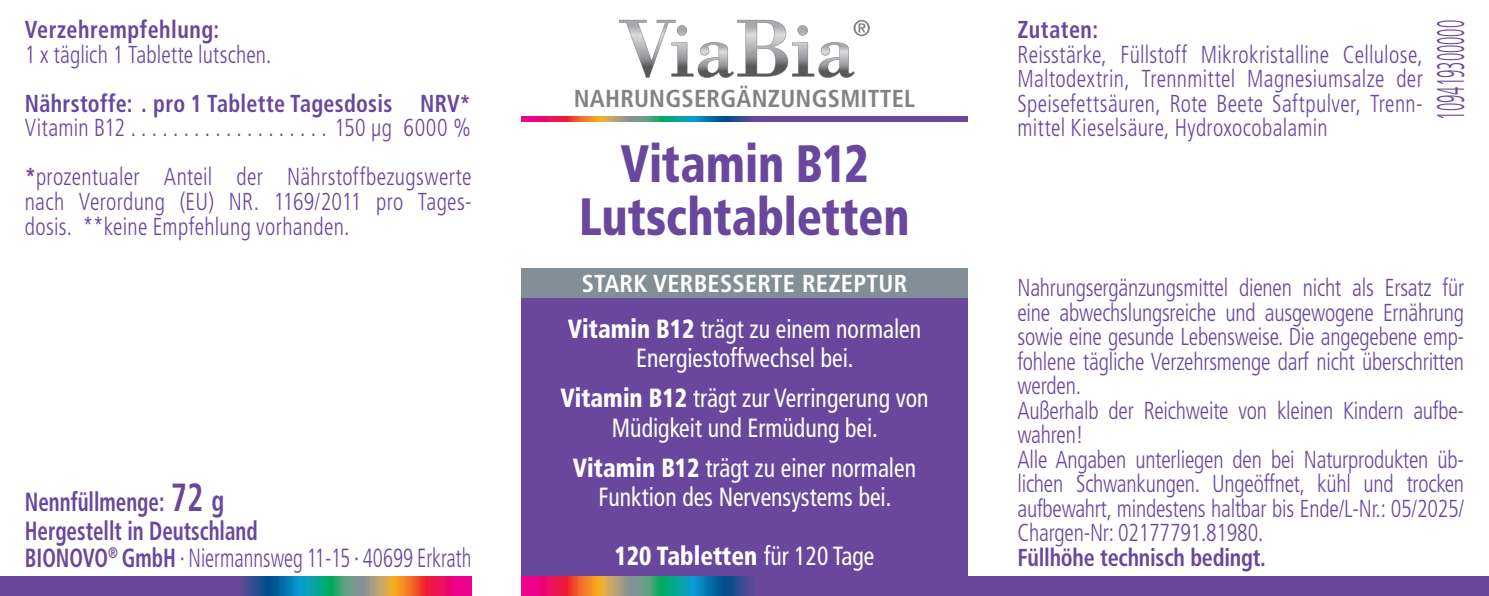
<style>
.page{position:relative;width:1489px;height:596px;background:#fff}
.page>*{position:absolute;margin:0;border:0;box-sizing:border-box;transform-origin:0 0}
.t1{font:900 condensed 52.5px/52.5px "Frutiger LT Std";letter-spacing:-.005em;color:#69479c;text-align:center;scale:.9 1}
.t2{font:300 condensed 38.5px "Frutiger LT Std";color:#69479c;scale:.45 1}
.t3{font:condensed 26.25px/29.8px "Frutiger LT Std";color:#fff;text-align:center;scale:.9 1}
.t4{font:300 condensed 26.25px "Frutiger LT Std";color:#69479c;scale:.8 1}
.t5{font:700 condensed 26.25px/29.8px "Frutiger LT Std";color:#69479c;scale:.8 1}
.t6{font:900 condensed 26.25px "Frutiger LT Std";color:#fff;scale:.9 1}
.t7{font:300 condensed 24.5px/24.5px "Frutiger LT Std";letter-spacing:-.01em;color:#69479c;text-align:justify;scale:.9 1}
.t8{font:300 condensed 24.5px/49px "Frutiger LT Std";letter-spacing:.015em;color:#69479c;text-align:right;scale:.9 1}
.t9{font:700 condensed 24.5px "Frutiger LT Std";letter-spacing:.01em;color:#69479c;scale:.9 1}
.t10{font:300 condensed 24.5px "Frutiger LT Std";letter-spacing:.01em;color:#69479c;scale:.9 1}
.t11{font:700 condensed 24.5px "Frutiger LT Std";letter-spacing:-.01em;color:#69479c;scale:.9 1}
.t12{font:700 condensed 24.5px "Frutiger LT Std";letter-spacing:.01em;color:#808285}
.t13{font:700 condensed 24.5px "Frutiger LT Std";letter-spacing:.01em;color:#fff}
.s1{font-weight:700}
.s2{font-size:39.2px}
.s3{font-size:29.75px}
.s4{font-weight:900}
.s5{font-weight:400}
</style>
<div class="page">
<div style="left:521px;top:298px;width:446px;height:287px;background:#69479c"></div>
<svg style="left:619px;top:20px;width:250px;height:58px"></svg>
<div style="left:521px;top:575px;width:967px;height:20px;background:#69479c"></div>
<svg style="left:521px;top:117px;width:446px;height:5px;background:#725a89"></svg>
<svg style="left:521px;top:576px;width:232px;height:19px;background:#7c6b78"></svg>
<div style="left:521px;top:268px;width:446px;height:30px;background:#828f96"></div>
<div style="left:0;top:575px;width:471px;height:20px;background:#69479c"></div>
<svg style="left:25px;top:575px;width:446px;height:20px"></svg>
<p class="t9" style="left:25px;top:15px;width:218px">Verzehrempfehlung:</p>
<p class="t7" style="left:25px;top:42px;width:276px">1 x täglich 1 Tablette lutschen.</p>
<p class="t9" style="left:25px;top:89px;width:497px">Nährstoffe: .. pro 1 Tablette Tagesdosis NRV*</p>
<p class="t10" style="left:25px;top:114px;width:119px">Vitamin B12....................</p>
<p class="t8" style="left:25px;top:104px;width:498px">150 μg 6000 %<br><span class="s1">*</span>prozentualer Anteil der Nährstoffbezugswerte</p>
<p class="t8" style="left:25px;top:189px;width:498px;line-height:24.5px;text-align:left">nach Verordung (EU) NR. 1169/2011 pro Tages&shy;dosis. **keine Empfehlung vorhanden.</p>
<p class="t5" style="left:25px;top:486px;width:293px">Nennfüllmenge: <span class="s2">72</span> <span class="s3">g<br></span>Hergestellt in Deutschland</p>
<p class="t4" style="left:25px;top:542px;width:560px"><span class="s1">BIONOVO</span><sup>®</sup> <span class="s1">GmbH</span> · Niermannsweg 11-15 · 40699 Erkrath</p>
<p class="t12" style="left:574px;top:83px;width:343px">NAHRUNGSERGÄNZUNGSMITTEL</p>
<h1 class="t1" style="left:579px;top:137px;width:369px">Vitamin B12<br>Lutschtabletten</h1>
<p class="t13" style="left:581px;top:268px;width:327px">STARK VERBESSERTE REZEPTUR</p>
<p class="t3" style="left:568px;top:313px;width:394px"><span class="s4">Vitamin B12</span> trägt zu einem normalen<br>Energiestoffwechsel bei.</p>
<p class="t3" style="left:560px;top:383px;width:410px"><span class="s4">Vitamin B12</span> trägt zur Verringerung von<br>Müdigkeit und Ermüdung bei.</p>
<p class="t3" style="left:573px;top:452px;width:383px"><span class="s4">Vitamin B12</span> trägt zu einer normalen<br>Funktion des Nervensystems bei.</p>
<p class="t6" style="left:614px;top:540px;width:290px">120 Tabletten <span class="s5">für 120 Tage</span></p>
<p class="t9" style="left:1017px;top:15px;width:91px">Zutaten:</p>
<p class="t7" style="left:1017px;top:42px;width:452px">Reisstärke, Füllstoff Mikrokristalline Cellulose, Maltodextrin, Trennmittel Magnesiumsalze der Speisefettsäuren, Rote Beete Saftpulver, Trenn&shy;mittel Kieselsäure, Hydroxocobalamin</p>
<h2 class="t2" style="left:1428px;top:120px;width:223px;rotate:-90deg">109419300000</h2>
<p class="t7" style="left:1017px;top:275px;width:498px;text-align:left">Nahrungsergänzungsmittel dienen nicht als Ersatz für eine abwechslungsreiche und ausgewogene Ernährung sowie eine gesunde Lebensweise. Die angegebene emp&shy;fohlene tägliche Verzehrsmenge darf nicht überschritten werden.<br>Außerhalb der Reichweite von kleinen Kindern aufbe&shy;wahren!<br>Alle Angaben unterliegen den bei Naturprodukten üb&shy;lichen Schwankungen. Ungeöffnet, kühl und trocken aufbewahrt, mindestens haltbar bis Ende/L-Nr.: 05/2025/ Chargen-Nr: 02177791.81980.</p>
<p class="t11" style="left:1017px;top:542px;width:278px">Füllhöhe technisch bedingt.</p>
</div>
